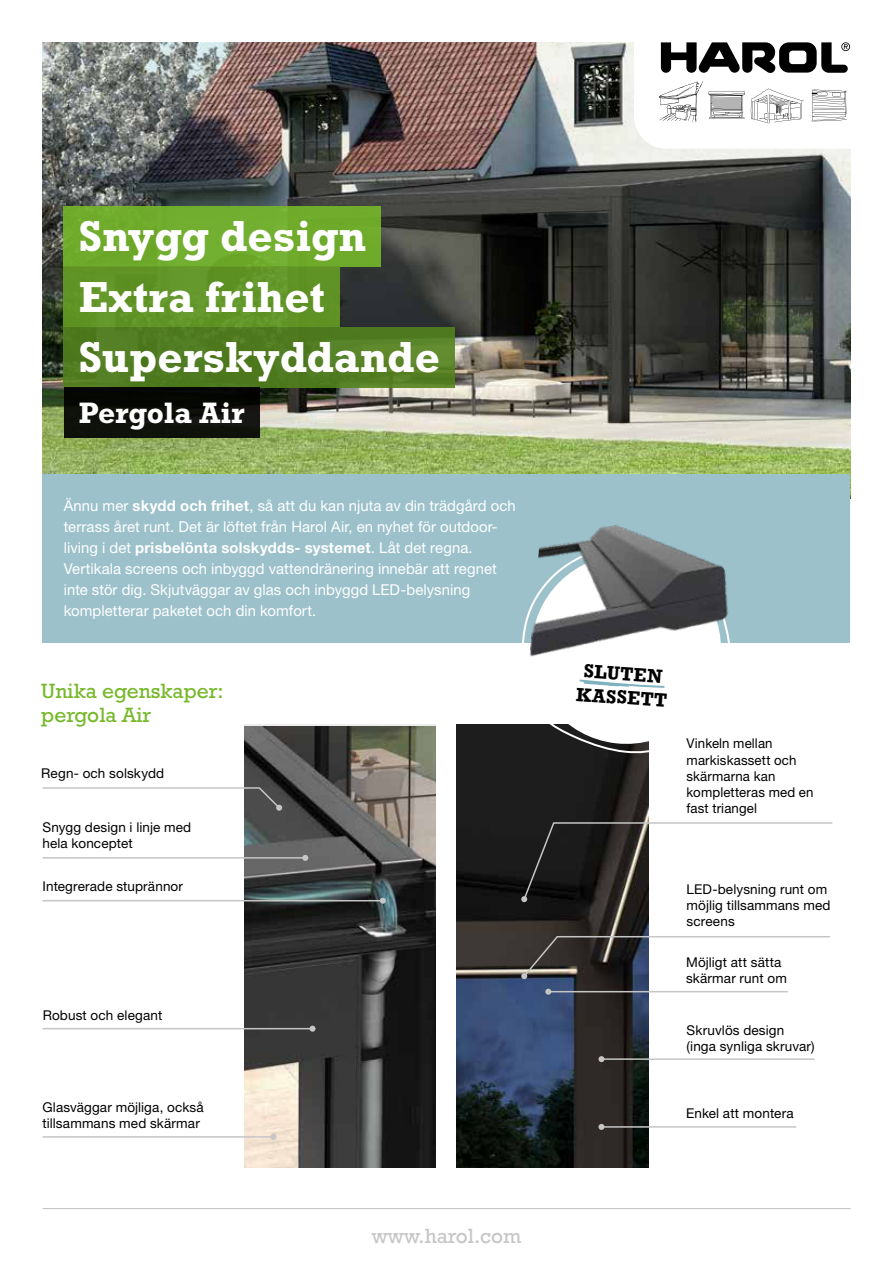
<style>
.page{position:relative;width:893px;height:1263px;background:#fff}
.page>*{position:absolute;margin:0;border:0;box-sizing:border-box;transform-origin:0 0}
.t1{font:700 44.1px/60.3px "Rockwell Std";color:#fff}
.t2{font:700 30px "Rockwell Std";color:#fff}
.t3{font:21px/24px "Rockwell Std";color:#76b82a}
.t4{font:21px "Rockwell Std";color:#c6c6c6}
.t5{font:700 19.5px/24px "Rockwell Std";color:#000;text-align:center}
.t6{font:15px/21px "Helvetica Neue LT Std";letter-spacing:.005em;color:#fff}
.t7{font:13.5px/16.2px "Helvetica Neue LT Std";letter-spacing:.01em;color:#000}
.s1{font-weight:700}
</style>
<div class="page">
<img style="left:245px;top:726px;width:191px;height:441px">
<img style="left:457px;top:725px;width:191px;height:442px">
<hr style="left:43px;top:900px;width:340px;height:1px;background:#c6c6c6">
<svg style="left:380px;top:898px;width:6px;height:6px"></svg>
<hr style="left:43px;top:1028px;width:269px;height:1px;background:#c6c6c6">
<svg style="left:309px;top:1026px;width:6px;height:6px"></svg>
<hr style="left:43px;top:857px;width:262px;height:2px;background:#c6c6c6">
<svg style="left:302px;top:855px;width:6px;height:6px"></svg>
<hr style="left:43px;top:1136px;width:230px;height:2px;background:#c6c6c6">
<svg style="left:270px;top:1134px;width:6px;height:6px"></svg>
<hr style="left:601px;top:1126px;width:195px;height:2px;background:#c6c6c6">
<svg style="left:598px;top:1124px;width:6px;height:6px"></svg>
<svg style="left:42px;top:786px;width:240px;height:25px"></svg>
<hr style="left:601px;top:1058px;width:214px;height:2px;background:#c6c6c6">
<svg style="left:598px;top:1056px;width:6px;height:6px"></svg>
<hr style="left:548px;top:991px;width:240px;height:1px;background:#c6c6c6">
<svg style="left:545px;top:989px;width:6px;height:6px"></svg>
<img style="left:43px;top:43px;width:807px;height:431px">
<svg style="left:634px;top:42px;width:217px;height:107px"></svg>
<div style="left:64px;top:206px;width:317px;height:61px;background:#70ac2c"></div>
<div style="left:64px;top:267px;width:276px;height:60px;background:#619426"></div>
<div style="left:64px;top:327px;width:391px;height:60px;background:linear-gradient(to right,#4d791e,#578126)"></div>
<div style="left:43px;top:474px;width:807px;height:168px;background:#9cc1cb"></div>
<div style="left:64px;top:387px;width:196px;height:51px;background:linear-gradient(to right,#0a0d06,#0d0e0b)"></div>
<hr style="left:43px;top:1208px;width:807px;height:1px;background:#c6c6c6">
<svg style="left:520px;top:610px;width:145px;height:144px"></svg>
<img style="left:529px;top:467px;width:216px;height:217px">
<svg style="left:521px;top:935px;width:309px;height:44px"></svg>
<svg style="left:521px;top:821px;width:312px;height:81px"></svg>
<h1 class="t1" style="left:79px;top:205px;width:363px">Snygg design<br>Extra frihet<br>Superskyddande</h1>
<h2 class="t2" style="left:79px;top:395px;width:167px">Pergola Air</h2>
<p class="t6" style="left:64px;top:495px;width:453px">Ännu mer <span class="s1">skydd och frihet</span>, så att du kan njuta av din trädgård och terrass året runt. Det är löftet från Harol Air, en nyhet för outdoor&shy;living i det <span class="s1">prisbelönta solskydds- systemet</span>. Låt det regna.<br>Vertikala screens och inbyggd vattendränering innebär att regnet inte stör dig. Skjutväggar av glas och inbyggd LED-belysning kompletterar paketet och din komfort.</p>
<h3 class="t3" style="left:41px;top:679px;width:184px">Unika egenskaper: pergola Air</h3>
<p class="t7" style="left:41px;top:765px;width:124px">Regn- och solskydd</p>
<p class="t7" style="left:43px;top:819px;width:150px">Snygg design i linje med hela konceptet</p>
<p class="t7" style="left:43px;top:878px;width:142px">Integrerade stuprännor</p>
<p class="t7" style="left:43px;top:1007px;width:121px">Robust och elegant</p>
<p class="t7" style="left:43px;top:1099px;width:163px">Glasväggar möjliga, också tillsammans med skärmar</p>
<h3 class="t4" style="left:372px;top:1224px;width:151px">www.harol.com</h3>
<h3 class="t5" style="left:579px;top:658px;width:92px;rotate:4deg">SLUTEN<br>KASSETT</h3>
<p class="t7" style="left:687px;top:735px;width:129px">Vinkeln mellan markiskassett och skärmarna kan kompletteras med en fast triangel</p>
<p class="t7" style="left:687px;top:881px;width:145px">LED-belysning runt om möjlig tillsammans med screens</p>
<p class="t7" style="left:686px;top:954px;width:102px">Möjligt att sätta skärmar runt om</p>
<p class="t7" style="left:687px;top:1022px;width:130px">Skruvlös design (inga synliga skruvar)</p>
<p class="t7" style="left:686px;top:1105px;width:109px">Enkel att montera</p>
</div>
